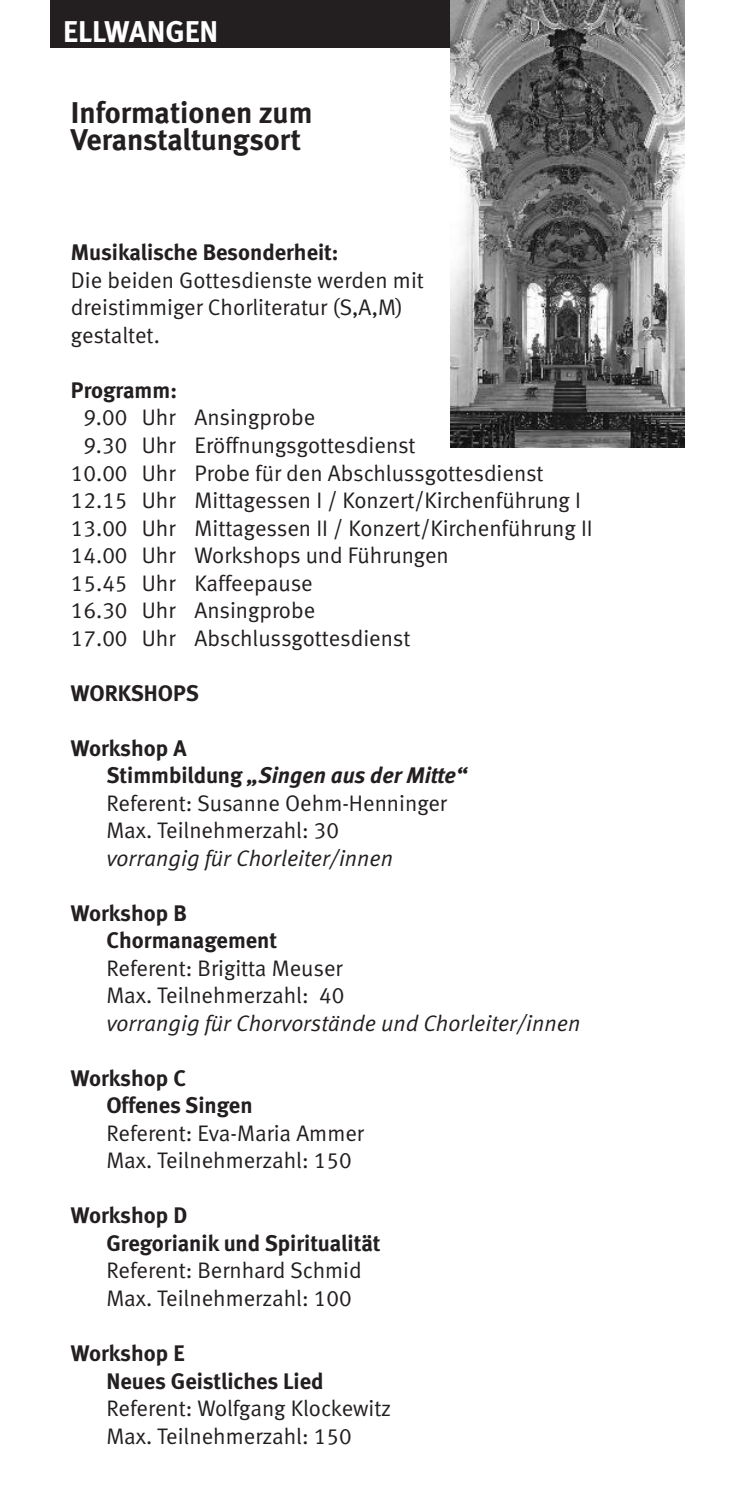
<style>
.page{position:relative;width:745px;height:1489px;background:#fff}
.page>*{position:absolute;margin:0;border:0;box-sizing:border-box;transform-origin:0 0}
.t1{font:30px/27.5px "Meta Bold LF";color:#231f20}
.t2{font:30px "Meta Bold LF";color:#fff}
.t3{font:22.5px/27.5px "Meta Normal LF";color:#231f20}
.t4{font:22.5px/27.5px "Meta Bold LF";color:#231f20}
.t5{font:italic 22.5px "Meta Normal LF";color:#231f20}
.s1{font-style:italic}
</style>
<div class="page">
<div style="left:50px;top:0;width:400px;height:48px;background:#231f20"></div>
<img style="left:450px;top:0;width:234px;height:447px">
<h1 class="t2" style="left:63px;top:20px;width:156px">ELLWANGEN</h1>
<h1 class="t1" style="left:71px;top:101px;width:243px">Informationen zum<br>Veranstaltungsort</h1>
<p class="t4" style="left:71px;top:241px;width:269px">Musikalische Besonderheit:</p>
<p class="t3" style="left:71px;top:268px;width:354px">Die beiden Gottesdienste werden mit dreistimmiger Chorliteratur (S,A,M) gestaltet.</p>
<p class="t4" style="left:71px;top:378px;width:107px">Programm:</p>
<p class="t3" style="left:83px;top:406px;width:233px">9.00 Uhr Ansingprobe</p>
<p class="t3" style="left:83px;top:433px;width:333px">9.30 Uhr Eröffnungsgottesdienst</p>
<p class="t3" style="left:71px;top:461px;width:474px">10.00 Uhr Probe für den Abschlussgottesdienst</p>
<p class="t3" style="left:71px;top:488px;width:511px">12.15 Uhr Mittagessen I / Konzert/Kirchenführung I</p>
<p class="t3" style="left:71px;top:516px;width:523px">13.00 Uhr Mittagessen II / Konzert/Kirchenführung II</p>
<p class="t3" style="left:71px;top:543px;width:379px">14.00 Uhr Workshops und Führungen</p>
<p class="t3" style="left:71px;top:571px;width:243px">15.45 Uhr Kaffeepause</p>
<p class="t3" style="left:71px;top:598px;width:245px">16.30 Uhr Ansingprobe</p>
<p class="t3" style="left:71px;top:626px;width:340px">17.00 Uhr Abschlussgottesdienst</p>
<p class="t4" style="left:71px;top:681px;width:129px">WORKSHOPS</p>
<p class="t4" style="left:106px;top:736px;width:361px;text-indent:-35px">Workshop A<br>Stimmbildung <span class="s1">„Singen aus der Mitte“</span></p>
<p class="t3" style="left:106px;top:791px;width:342px">Referent: Susanne Oehm-Henninger<br>Max. Teilnehmerzahl: 30</p>
<p class="t5" style="left:106px;top:849px;width:288px">vorrangig für Chorleiter/innen</p>
<p class="t4" style="left:106px;top:901px;width:172px;text-indent:-35px">Workshop B<br>Chormanagement</p>
<p class="t3" style="left:106px;top:956px;width:239px">Referent: Brigitta Meuser<br>Max. Teilnehmerzahl: 40</p>
<p class="t5" style="left:106px;top:1014px;width:475px">vorrangig für Chorvorstände und Chorleiter/innen</p>
<p class="t4" style="left:106px;top:1066px;width:148px;text-indent:-35px">Workshop C<br>Offenes Singen</p>
<p class="t3" style="left:106px;top:1121px;width:259px">Referent: Eva-Maria Ammer<br>Max. Teilnehmerzahl: 150</p>
<p class="t4" style="left:106px;top:1203px;width:275px;text-indent:-35px">Workshop D<br>Gregorianik und Spiritualität</p>
<p class="t3" style="left:106px;top:1258px;width:257px">Referent: Bernhard Schmid<br>Max. Teilnehmerzahl: 100</p>
<p class="t4" style="left:106px;top:1341px;width:218px;text-indent:-35px">Workshop E<br>Neues Geistliches Lied</p>
<p class="t3" style="left:106px;top:1395px;width:286px">Referent: Wolfgang Klockewitz<br>Max. Teilnehmerzahl: 150</p>
</div>
